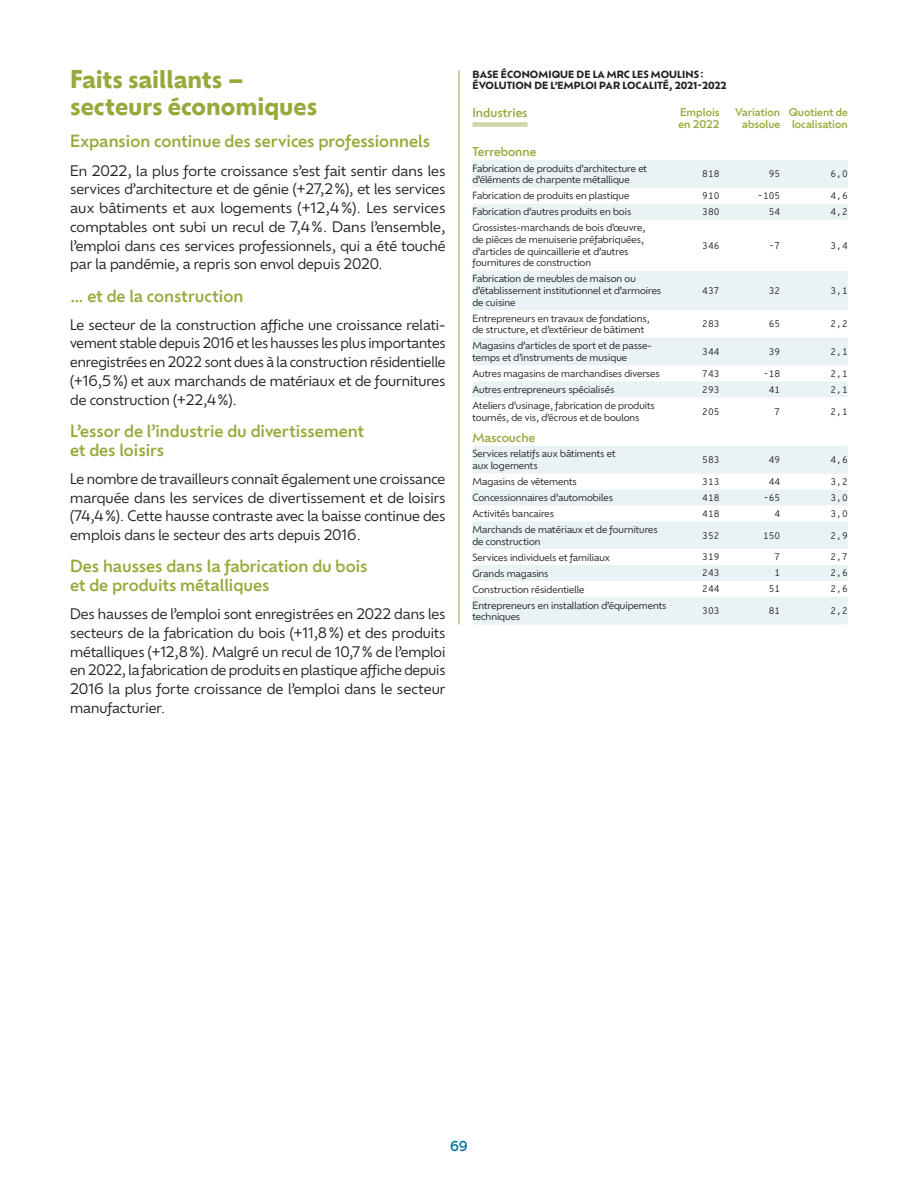
<style>
.page{position:relative;width:918px;height:1188px;background:#fff}
.page>*{position:absolute;margin:0;border:0;box-sizing:border-box;transform-origin:0 0}
.t1{font:700 24px "Ofelia Display";color:#98a83a}
.t2{font:500 16.5px/18.8px "Ofelia Display";color:#98a83a}
.t3{font:14.25px/18.8px "Ofelia Display";color:#231f20;text-align:justify}
.t4{font:500 13.5px "Ofelia Display";color:#00749e}
.t5{font:500 12px "Ofelia Display";color:#98a83a}
.t6{font:500 10.5px/12.6px "Ofelia Display";color:#98a83a}
.t7{font:9.75px/11.7px "Ofelia Display";color:#231f20}
.t8{font:700 9.75px "Ofelia Display";letter-spacing:.01em;color:#231f20}
.t9{font:300 9.6px "Interstate Mono";color:#231f20}
</style>
<div class="page">
<svg style="left:472px;top:160px;width:376px;height:150px;fill:#e9f2f4"></svg>
<svg style="left:472px;top:338px;width:376px;height:287px;fill:#e9f2f4"></svg>
<div style="left:472px;top:122px;width:56px;height:5px;background:#d2d5a6"></div>
<hr style="left:459px;top:70px;width:1px;height:555px;background:#98a83a">
<p class="t8" style="left:473px;top:67px;width:233px">BASE ÉCONOMIQUE DE LA MRC LES MOULINS:</p>
<h1 class="t1" style="left:70px;top:62px;width:176px">Faits saillants –</h1>
<p class="t8" style="left:473px;top:79px;width:256px">ÉVOLUTION DE L’EMPLOI PAR LOCALITÉ, 2021-2022</p>
<h1 class="t1" style="left:70px;top:89px;width:249px">secteurs économiques</h1>
<p class="t2" style="left:70px;top:131px;width:361px">Expansion continue des services professionnels</p>
<p class="t3" style="left:70px;top:160px;width:377px">En 2022, la plus forte croissance s’est fait sentir dans les services d’architecture et de génie (+27,2%), et les services aux bâtiments et aux logements (+12,4%). Les services comptables ont subi un recul de 7,4%. Dans l’ensemble, l’emploi dans ces services professionnels, qui a été touché par la pandémie, a repris son envol depuis 2020.</p>
<p class="t2" style="left:70px;top:285px;width:175px">… et de la construction</p>
<p class="t3" style="left:70px;top:314px;width:377px">Le secteur de la construction affiche une croissance relati&shy;vement stable depuis 2016 et les hausses les plus importantes enregistrées en 2022 sont dues à la construction résidentielle (+16,5%) et aux marchands de matériaux et de fournitures de construction (+22,4%).</p>
<p class="t2" style="left:70px;top:420px;width:295px">L’essor de l’industrie du divertissement et des loisirs</p>
<p class="t3" style="left:70px;top:468px;width:377px">Le nombre de travailleurs connaît également une croissance marquée dans les services de divertissement et de loisirs (74,4%). Cette hausse contraste avec la baisse continue des emplois dans le secteur des arts depuis 2016.</p>
<p class="t2" style="left:70px;top:556px;width:299px">Des hausses dans la fabrication du bois et de produits métalliques</p>
<p class="t3" style="left:70px;top:604px;width:377px">Des hausses de l’emploi sont enregistrées en 2022 dans les secteurs de la fabrication du bois (+11,8%) et des produits métalliques (+12,8%). Malgré un recul de 10,7% de l’emploi en 2022, la fabrication de produits en plastique affiche depuis 2016 la plus forte croissance de l’emploi dans le secteur manufacturier.</p>
<p class="t5" style="left:472px;top:104px;width:57px">Industries</p>
<p class="t6" style="left:678px;top:105px;width:43px">Emplois en 2022</p>
<p class="t6" style="left:735px;top:105px;width:47px;text-align:right">Variation absolue</p>
<p class="t6" style="left:789px;top:105px;width:60px">Quotient de localisation</p>
<p class="t5" style="left:472px;top:143px;width:65px">Terrebonne</p>
<p class="t7" style="left:472px;top:162px;width:176px">Fabrication de produits d’architecture et d’éléments de charpente métallique</p>
<p class="t9" style="left:702px;top:168px;width:19px">818</p>
<p class="t9" style="left:769px;top:168px;width:13px">95</p>
<p class="t9" style="left:831px;top:168px;width:19px">6,0</p>
<p class="t7" style="left:472px;top:189px;width:158px">Fabrication de produits en plastique</p>
<p class="t9" style="left:702px;top:190px;width:19px">910</p>
<p class="t9" style="left:757px;top:190px;width:25px">-105</p>
<p class="t9" style="left:831px;top:190px;width:19px">4,6</p>
<p class="t7" style="left:472px;top:205px;width:160px">Fabrication d’autres produits en bois</p>
<p class="t9" style="left:702px;top:206px;width:19px">380</p>
<p class="t9" style="left:769px;top:206px;width:13px">54</p>
<p class="t9" style="left:831px;top:206px;width:19px">4,2</p>
<p class="t7" style="left:472px;top:221px;width:174px">Grossistes-marchands de bois d’œuvre, de pièces de menuiserie préfabriquées, d’articles de quincaillerie et d’autres fournitures de construction</p>
<p class="t9" style="left:702px;top:239px;width:19px">346</p>
<p class="t9" style="left:769px;top:239px;width:13px">-7</p>
<p class="t9" style="left:831px;top:239px;width:19px">3,4</p>
<p class="t7" style="left:472px;top:272px;width:190px">Fabrication de meubles de maison ou d’établissement institutionnel et d’armoires de cuisine</p>
<p class="t9" style="left:702px;top:285px;width:19px">437</p>
<p class="t9" style="left:769px;top:285px;width:13px">32</p>
<p class="t9" style="left:831px;top:285px;width:19px">3,1</p>
<p class="t7" style="left:472px;top:312px;width:179px">Entrepreneurs en travaux de fondations, de structure, et d’extérieur de bâtiment</p>
<p class="t9" style="left:702px;top:318px;width:19px">283</p>
<p class="t9" style="left:769px;top:318px;width:13px">65</p>
<p class="t9" style="left:831px;top:318px;width:19px">2,2</p>
<p class="t7" style="left:472px;top:339px;width:181px">Magasins d’articles de sport et de passe&shy;temps et d’instruments de musique</p>
<p class="t9" style="left:702px;top:346px;width:19px">344</p>
<p class="t9" style="left:769px;top:346px;width:13px">39</p>
<p class="t9" style="left:831px;top:346px;width:19px">2,1</p>
<p class="t7" style="left:472px;top:367px;width:189px">Autres magasins de marchandises diverses</p>
<p class="t9" style="left:702px;top:368px;width:19px">743</p>
<p class="t9" style="left:763px;top:368px;width:19px">-18</p>
<p class="t9" style="left:831px;top:368px;width:19px">2,1</p>
<p class="t7" style="left:472px;top:383px;width:143px">Autres entrepreneurs spécialisés</p>
<p class="t9" style="left:702px;top:383px;width:19px">293</p>
<p class="t9" style="left:769px;top:383px;width:13px">41</p>
<p class="t9" style="left:831px;top:383px;width:19px">2,1</p>
<p class="t7" style="left:472px;top:399px;width:184px">Ateliers d’usinage, fabrication de produits tournés, de vis, d’écrous et de boulons</p>
<p class="t9" style="left:702px;top:405px;width:19px">205</p>
<p class="t9" style="left:775px;top:405px;width:7px">7</p>
<p class="t9" style="left:831px;top:405px;width:19px">2,1</p>
<p class="t5" style="left:472px;top:428px;width:64px">Mascouche</p>
<p class="t7" style="left:472px;top:447px;width:145px">Services relatifs aux bâtiments et aux logements</p>
<p class="t9" style="left:702px;top:454px;width:19px">583</p>
<p class="t9" style="left:769px;top:454px;width:13px">49</p>
<p class="t9" style="left:831px;top:454px;width:19px">4,6</p>
<p class="t7" style="left:472px;top:475px;width:106px">Magasins de vêtements</p>
<p class="t9" style="left:702px;top:476px;width:19px">313</p>
<p class="t9" style="left:769px;top:476px;width:13px">44</p>
<p class="t9" style="left:831px;top:476px;width:19px">3,2</p>
<p class="t7" style="left:472px;top:491px;width:142px">Concessionnaires d’automobiles</p>
<p class="t9" style="left:702px;top:492px;width:19px">418</p>
<p class="t9" style="left:763px;top:492px;width:19px">-65</p>
<p class="t9" style="left:831px;top:492px;width:19px">3,0</p>
<p class="t7" style="left:472px;top:507px;width:83px">Activités bancaires</p>
<p class="t9" style="left:702px;top:508px;width:19px">418</p>
<p class="t9" style="left:775px;top:508px;width:7px">4</p>
<p class="t9" style="left:831px;top:508px;width:19px">3,0</p>
<p class="t7" style="left:472px;top:523px;width:187px">Marchands de matériaux et de fournitures de construction</p>
<p class="t9" style="left:702px;top:529px;width:19px">352</p>
<p class="t9" style="left:763px;top:529px;width:19px">150</p>
<p class="t9" style="left:831px;top:529px;width:19px">2,9</p>
<p class="t7" style="left:472px;top:551px;width:139px">Services individuels et familiaux</p>
<p class="t9" style="left:702px;top:551px;width:19px">319</p>
<p class="t9" style="left:775px;top:551px;width:7px">7</p>
<p class="t9" style="left:831px;top:551px;width:19px">2,7</p>
<p class="t7" style="left:472px;top:567px;width:78px">Grands magasins</p>
<p class="t9" style="left:702px;top:567px;width:19px">243</p>
<p class="t9" style="left:775px;top:567px;width:7px">1</p>
<p class="t9" style="left:831px;top:567px;width:19px">2,6</p>
<p class="t7" style="left:472px;top:583px;width:113px">Construction résidentielle</p>
<p class="t9" style="left:702px;top:583px;width:19px">244</p>
<p class="t9" style="left:769px;top:583px;width:13px">51</p>
<p class="t9" style="left:831px;top:583px;width:19px">2,6</p>
<p class="t7" style="left:472px;top:598px;width:196px">Entrepreneurs en installation d’équipements techniques</p>
<p class="t9" style="left:702px;top:605px;width:19px">303</p>
<p class="t9" style="left:769px;top:605px;width:13px">81</p>
<p class="t9" style="left:831px;top:605px;width:19px">2,2</p>
<p class="t4" style="left:450px;top:1137px;width:19px">69</p>
</div>
